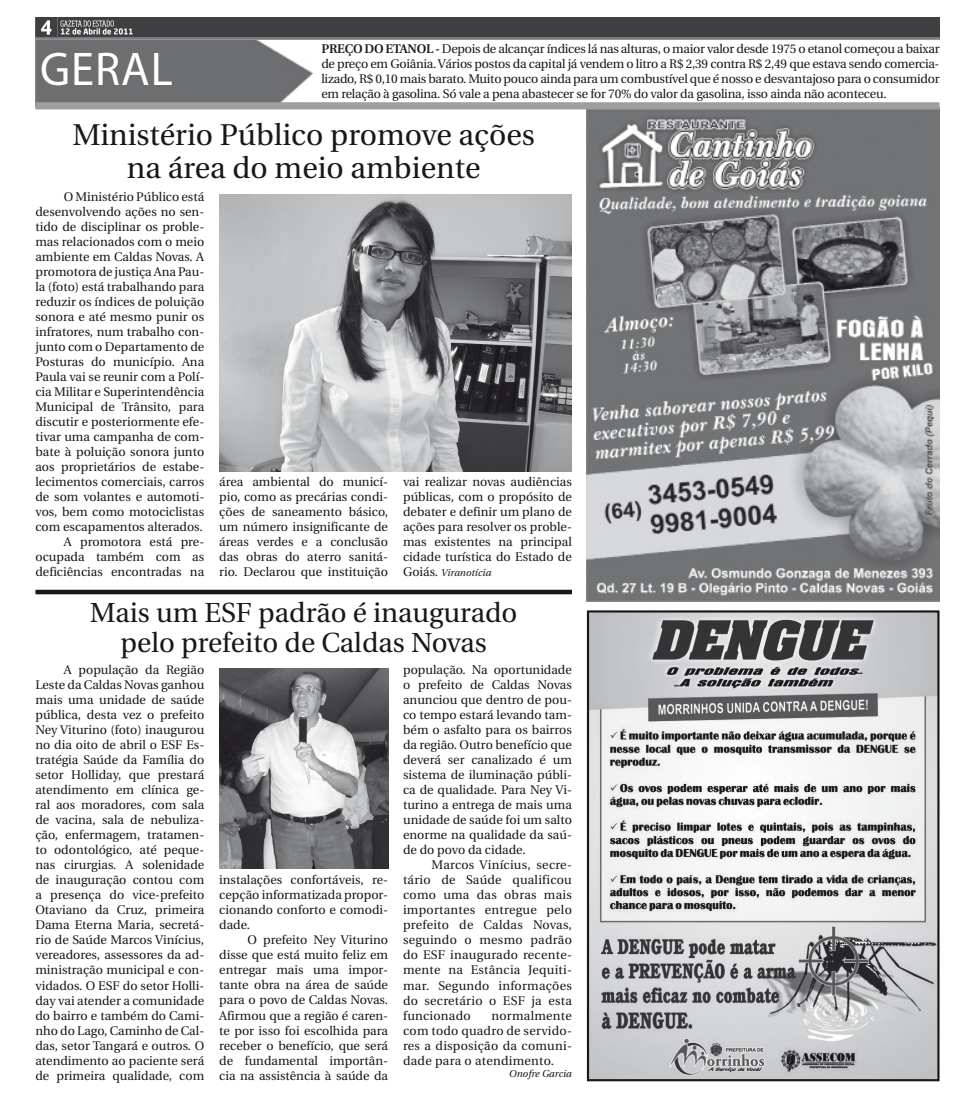
<style>
.page{position:relative;width:975px;height:1099px;background:#fff}
.page>*{position:absolute;margin:0;border:0;box-sizing:border-box;transform-origin:0 0}
.t1{font:47.5px "Myriad Pro";letter-spacing:.02em;color:#fff}
.Corpo_de_Texto{font:30px "Utopia";color:#1a171c}
.Corpo_de_Texto-2{font:27.5px "Utopia";color:#1a171c}
.Corpo_de_Texto-3{font:12.5px/15px "Utopia";color:#1a171c;text-align:justify}
.t2{font:italic 10px "Utopia";color:#1a171c}
.s1{font-weight:600}
.s2{font-style:normal;font-size:12.5px}
</style>
<div class="page">
<img style="left:587px;top:109px;width:352px;height:492px">
<img style="left:35px;top:40px;width:277px;height:62px">
<img style="left:35px;top:18px;width:904px;height:22px">
<div style="left:35px;top:102px;width:904px;height:7px;background:#9d9ea0"></div>
<img style="left:590px;top:613px;width:346px;height:465px">
<div style="left:587px;top:610px;width:352px;height:471px;border:2px solid #1a171c"></div>
<img style="left:219px;top:195px;width:353px;height:276px">
<hr style="left:36px;top:590px;width:535px;height:3px;background:#1a171c">
<div style="left:35px;top:589px;width:537px;height:5px;border:1px solid #1a171c"></div>
<img style="left:219px;top:668px;width:169px;height:200px">
<p class="t1" style="left:40px;top:40px;width:134px">GERAL</p>
<p class="Corpo_de_Texto-3" style="left:321px;top:41px;width:619px"><span class="s1">PREÇO DO ETANOL -</span> Depois de alcançar índices lá nas alturas, o maior valor desde 1975 o etanol começou a baixar de preço em Goiânia. Vários postos da capital já vendem o litro a R$ 2,39 contra R$ 2,49 que estava sendo comercia&shy;lizado, R$ 0,10 mais barato. Muito pouco ainda para um combustível que é nosso e desvantajoso para o consumidor em relação à gasolina. Só vale a pena abastecer se for 70% do valor da gasolina, isso ainda não aconteceu.</p>
<p class="Corpo_de_Texto" style="left:72px;top:118px;width:464px">Ministério Público promove ações</p>
<p class="Corpo_de_Texto" style="left:127px;top:151px;width:355px">na área do meio ambiente</p>
<p class="Corpo_de_Texto-3" style="left:35px;top:189px;width:170px;text-indent:28px">O Ministério Público está desenvolvendo ações no sen&shy;tido de disciplinar os proble&shy;mas relacionados com o meio ambiente em Caldas Novas. A promotora de justiça Ana Pau&shy;la (foto) está trabalhando para reduzir os índices de poluição sonora e até mesmo punir os infratores, num trabalho con&shy;junto com o Departamento de Posturas do município. Ana Paula vai se reunir com a Polí&shy;cia Militar e Superintendência Municipal de Trânsito, para discutir e posteriormente efe&shy;tivar uma campanha de com&shy;bate à poluição sonora junto aos proprietários de estabe&shy;lecimentos comerciais, carros de som volantes e automoti&shy;vos, bem como motociclistas com escapamentos alterados.</p>
<p class="Corpo_de_Texto-3" style="left:35px;top:534px;width:170px;text-indent:28px">A promotora está pre&shy;ocupada também com as deficiências encontradas na</p>
<p class="Corpo_de_Texto-3" style="left:219px;top:474px;width:170px">área ambiental do municí&shy;pio, como as precárias condi&shy;ções de saneamento básico, um número insignificante de áreas verdes e a conclusão das obras do aterro sanitá&shy;rio. Declarou que instituição</p>
<p class="Corpo_de_Texto-3" style="left:403px;top:474px;width:170px">vai realizar novas audiências públicas, com o propósito de debater e definir um plano de ações para resolver os proble&shy;mas existentes na principal cidade turística do Estado de</p>
<p class="t2" style="left:403px;top:567px;width:90px"><span class="s2">Goiás.</span> Viranotícia</p>
<p class="Corpo_de_Texto-2" style="left:90px;top:597px;width:429px">Mais um ESF padrão é inaugurado</p>
<p class="Corpo_de_Texto-2" style="left:120px;top:627px;width:368px">pelo prefeito de Caldas Novas</p>
<p class="Corpo_de_Texto-3" style="left:35px;top:663px;width:170px;text-indent:28px">A população da Região Leste da Caldas Novas ganhou mais uma unidade de saúde pública, desta vez o prefeito Ney Viturino (foto) inaugurou no dia oito de abril o ESF Es&shy;tratégia Saúde da Família do setor Holliday, que prestará atendimento em clínica ge&shy;ral aos moradores, com sala de vacina, sala de nebuliza&shy;ção, enfermagem, tratamen&shy;to odontológico, até peque&shy;nas cirurgias. A solenidade de inauguração contou com a presença do vice-prefeito Otaviano da Cruz, primeira Dama Eterna Maria, secretá&shy;rio de Saúde Marcos Vinícius, vereadores, assessores da ad&shy;ministração municipal e con&shy;vidados. O ESF do setor Holli&shy;day vai atender a comunidade do bairro e também do Cami&shy;nho do Lago, Caminho de Cal&shy;das, setor Tangará e outros. O atendimento ao paciente será de primeira qualidade, com</p>
<p class="Corpo_de_Texto-3" style="left:403px;top:663px;width:170px">população. Na oportunidade o prefeito de Caldas Novas anunciou que dentro de pou&shy;co tempo estará levando tam&shy;bém o asfalto para os bairros da região. Outro benefício que deverá ser canalizado é um sistema de iluminação públi&shy;ca de qualidade. Para Ney Vi&shy;turino a entrega de mais uma unidade de saúde foi um salto enorme na qualidade da saú&shy;de do povo da cidade.</p>
<p class="Corpo_de_Texto-3" style="left:403px;top:857px;width:170px;text-indent:28px">Marcos Vinícius, secre&shy;tário de Saúde qualificou como uma das obras mais importantes entregue pelo prefeito de Caldas Novas, seguindo o mesmo padrão do ESF inaugurado recente&shy;mente na Estância Jequiti&shy;mar. Segundo informações do secretário o ESF ja esta funcionado</p>
<p class="Corpo_de_Texto-3" style="left:219px;top:872px;width:170px">instalações confortáveis, re&shy;cepção informatizada propor&shy;cionando conforto e comodi&shy;dade.</p>
<p class="Corpo_de_Texto-3" style="left:219px;top:932px;width:170px;text-indent:28px">O prefeito Ney Viturino disse que está muito feliz em entregar mais uma impor&shy;tante obra na área de saúde para o povo de Caldas Novas.<br>Afirmou que a região é caren&shy;te por isso foi escolhida para receber o benefício, que será de fundamental importân&shy;cia na assistência à saúde da</p>
<p class="Corpo_de_Texto-3" style="left:403px;top:1008px;width:170px;text-indent:88px">normalmente com todo quadro de servido&shy;res a disposição da comuni&shy;dade para o atendimento.</p>
<p class="t2" style="left:509px;top:1067px;width:64px">Onofre Garcia</p>
</div>
